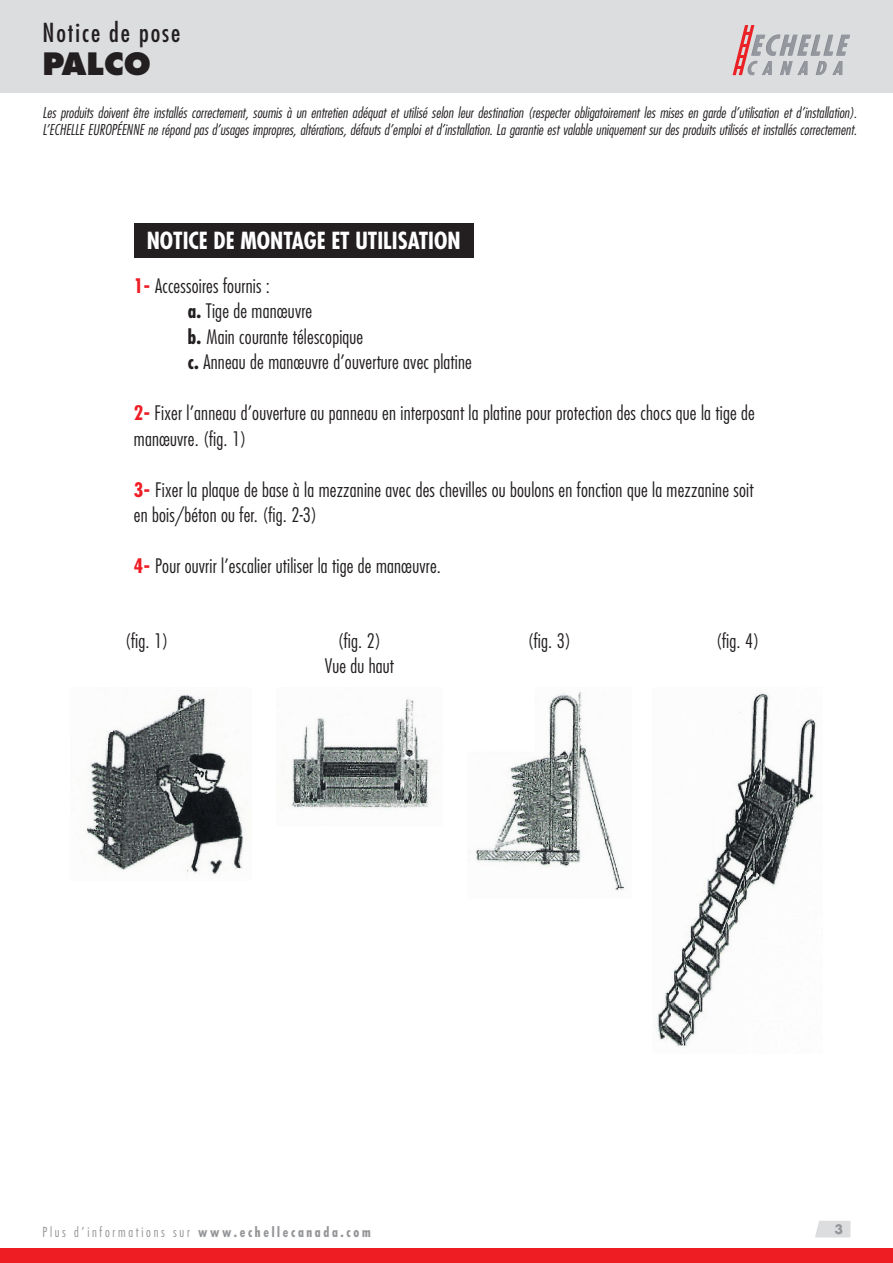
<style>
.page{position:relative;width:893px;height:1263px;background:#fff}
.page>*{position:absolute;margin:0;border:0;box-sizing:border-box;transform-origin:0 0}
.t1{font:800 30px "Futura Std";color:#231f20}
.t2{font:condensed 25.5px "Futura Std";letter-spacing:.075em;color:#231f20}
.t3{font:700 condensed 22.95px "Futura Std";color:#fff}
.t4{font:300 condensed 19.5px/25.5px "Futura Std";letter-spacing:.01em;color:#231f20}
.t5{font:italic 300 condensed 14.7px/17.5px "Futura Std";color:#231f20}
.t6{font:300 condensed 13.5px "Futura Std";letter-spacing:.2em;color:#939598}
.t7{font:700 12.6px "Futura Std";color:#939598}
.s1{font-weight:700;color:#ee1d23}
.s2{font-weight:700}
</style>
<div class="page">
<div style="left:134px;top:223px;width:339px;height:35px;background:#231f20"></div>
<img style="left:85px;top:694px;width:160px;height:181px">
<img style="left:291px;top:698px;width:138px;height:111px">
<img style="left:469px;top:692px;width:156px;height:198px">
<img style="left:655px;top:691px;width:162px;height:356px">
<div style="left:0;top:1249px;width:893px;height:14px;background:#ee1d23"></div>
<div style="left:0;top:0;width:893px;height:92px;background:#dcdddf"></div>
<svg style="left:815px;top:1221px;width:35px;height:16px"></svg>
<svg style="left:733px;top:25px;width:117px;height:50px"></svg>
<h2 class="t2" style="left:43px;top:18px;width:139px">Notice de pose</h2>
<h1 class="t1" style="left:43px;top:45px;width:110px">PALCO</h1>
<p class="t5" style="left:43px;top:104px;width:816px">Les produits doivent être installés correctement, soumis à un entretien adéquat et utilisé selon leur destination (respecter obligatoirement les mises en garde d’utilisation et d’installation).<br>L’ECHELLE EUROPÉENNE ne répond pas d’usages impropres, altérations, défauts d’emploi et d’installation. La garantie est valable uniquement sur des produits utilisés et installés correctement.</p>
<p class="t3" style="left:147px;top:226px;width:315px">NOTICE DE MONTAGE ET UTILISATION</p>
<p class="t4" style="left:188px;top:273px;width:285px;text-indent:-54px"><span class="s1">1-</span> Accessoires fournis :<br><span class="s2">a.</span> Tige de manœuvre<br><span class="s2">b.</span> Main courante télescopique<br><span class="s2">c.</span> Anneau de manœuvre d’ouverture avec platine</p>
<p class="t4" style="left:134px;top:400px;width:622px"><span class="s1">2-</span> Fixer l’anneau d’ouverture au panneau en interposant la platine pour protection des chocs que la tige de manœuvre. (fig. 1)</p>
<p class="t4" style="left:134px;top:477px;width:621px"><span class="s1">3-</span> Fixer la plaque de base à la mezzanine avec des chevilles ou boulons en fonction que la mezzanine soit en bois/béton ou fer. (fig. 2-3)</p>
<p class="t4" style="left:134px;top:553px;width:308px"><span class="s1">4-</span> Pour ouvrir l’escalier utiliser la tige de manœuvre.</p>
<p class="t4" style="left:125px;top:628px;width:45px">(fig. 1)</p>
<p class="t4" style="left:325px;top:628px;width:71px;text-align:center">(fig. 2)<br>Vue du haut</p>
<p class="t4" style="left:528px;top:628px;width:45px">(fig. 3)</p>
<p class="t4" style="left:716px;top:628px;width:45px">(fig. 4)</p>
<p class="t6" style="left:43px;top:1224px;width:330px">Plus d’informations sur <span class="s2">www.echellecanada.com</span></p>
<p class="t7" style="left:834px;top:1221px;width:10px">3</p>
</div>
